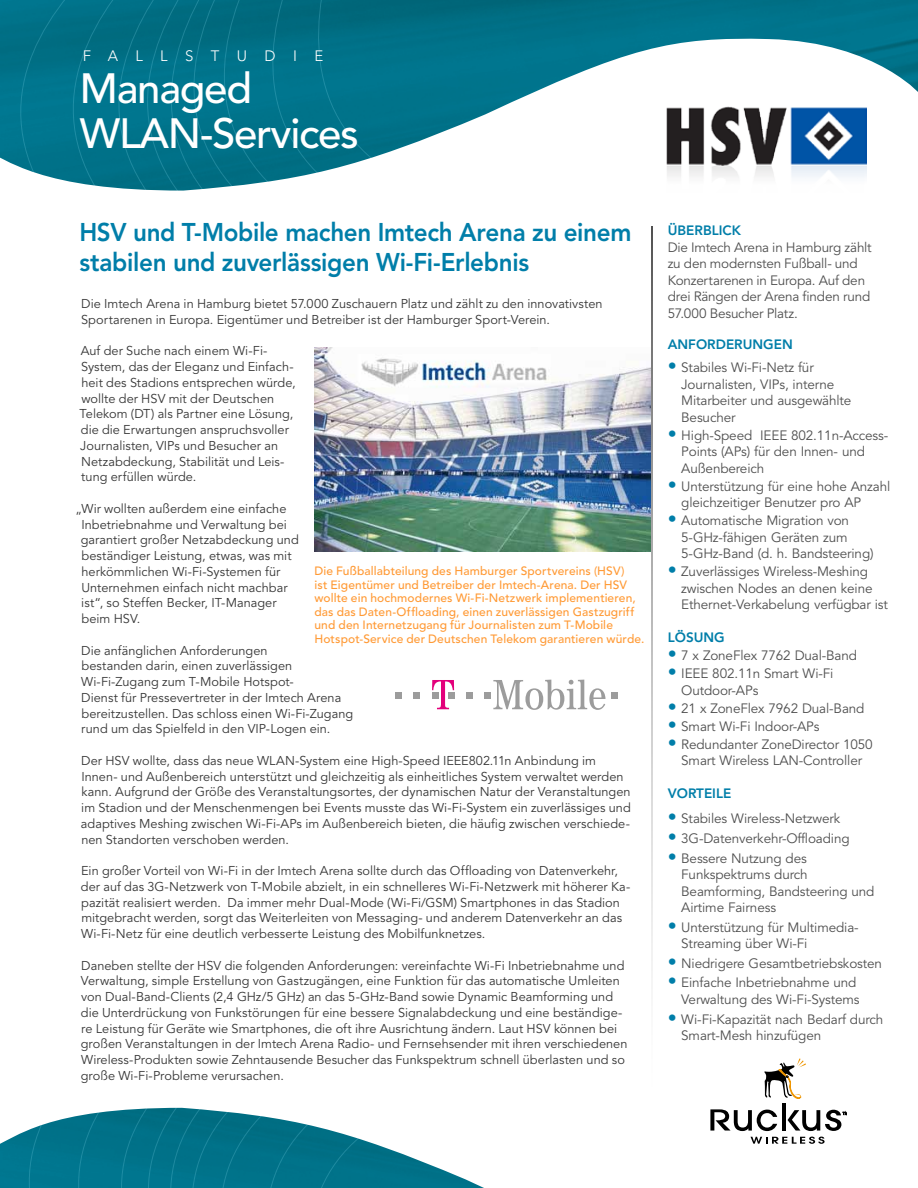
<style>
.page{position:relative;width:918px;height:1188px;background:#fff}
.page>*{position:absolute;margin:0;border:0;box-sizing:border-box;transform-origin:0 0}
.t1{font:500 42px/45px "Avenir LT Std";letter-spacing:-.03em;color:#fff}
.t2{font:800 25.5px/30px "Avenir LT Std";letter-spacing:-.015em;color:#007ea9;scale:.95 1}
.t3{font:300 15px "Avenir LT Std";letter-spacing:1.16em;color:#fff}
.t4{font:13.5px/16.5px "Avenir LT Std";letter-spacing:-.01em;color:#4f4f4f}
.t5{font:800 13.5px "Avenir LT Std";color:#007ea9}
.t6{font:12.75px/15.8px "Avenir LT Std";letter-spacing:.005em;color:#363636}
.t7{font:500 12px/13.5px "Avenir LT Std";letter-spacing:.01em;color:#ff9a35}
.s1{font-size:18px;color:#007ea9}
</style>
<div class="page">
<img style="left:0;top:0;width:918px;height:36px">
<div style="left:408px;top:0;width:62px;height:36px;background:#006b80"></div>
<svg style="left:352px;top:0;width:56px;height:36px;background:#00697d"></svg>
<svg style="left:232px;top:0;width:37px;height:36px"></svg>
<svg style="left:20px;top:0;width:212px;height:36px;background:#006e84"></svg>
<svg style="left:0;top:36px;width:918px;height:155px;fill:#00768f"></svg>
<img style="left:314px;top:347px;width:338px;height:204px">
<svg style="left:652px;top:226px;width:1px;height:752px"></svg>
<svg style="left:0;top:1107px;width:484px;height:81px"></svg>
<svg style="left:764px;top:1058px;width:42px;height:41px"></svg>
<svg style="left:751px;top:1137px;width:74px;height:7px"></svg>
<hr style="left:782px;top:1103px;width:3px;height:28px;background:#000">
<svg style="left:710px;top:1109px;width:67px;height:22px"></svg>
<svg style="left:788px;top:1110px;width:58px;height:21px"></svg>
<img style="left:666px;top:104px;width:200px;height:87px">
<svg style="left:432px;top:680px;width:22px;height:29px"></svg>
<svg style="left:466px;top:693px;width:6px;height:6px"></svg>
<svg style="left:395px;top:693px;width:6px;height:6px"></svg>
<svg style="left:414px;top:693px;width:6px;height:6px"></svg>
<svg style="left:485px;top:680px;width:121px;height:30px"></svg>
<svg style="left:612px;top:693px;width:6px;height:6px"></svg>
<p class="t3" style="left:83px;top:47px;width:242px">FALLSTUDIE</p>
<h1 class="t1" style="left:80px;top:67px;width:280px">Managed<br>WLAN-Services</h1>
<h2 class="t2" style="left:80px;top:217px;width:583px">HSV und T-Mobile machen Imtech Arena zu einem stabilen und zuverlässigen Wi-Fi-Erlebnis</h2>
<p class="t6" style="left:81px;top:296px;width:523px">Die Imtech Arena in Hamburg bietet 57.000 Zuschauern Platz und zählt zu den innovativsten<br>Sportarenen in Europa. Eigentümer und Betreiber ist der Hamburger Sport-Verein.</p>
<p class="t6" style="left:80px;top:343px;width:218px">Auf der Suche nach einem Wi-Fi-System, das der Eleganz und Einfach&shy;heit des Stadions entsprechen würde, wollte der HSV mit der Deutschen Telekom (DT) als Partner eine Lösung, die die Erwartungen anspruchsvoller Journalisten, VIPs und Besucher an Netzabdeckung, Stabilität und Leis&shy;tung erfüllen würde.</p>
<p class="t6" style="left:81px;top:501px;width:220px;text-indent:-5px">„Wir wollten außerdem eine einfache Inbetriebnahme und Verwaltung bei garantiert großer Netzabdeckung und beständiger Leistung, etwas, was mit herkömmlichen Wi-Fi-Systemen für Unternehmen einfach nicht machbar ist“, so Steffen Becker, IT-Manager beim HSV.</p>
<p class="t6" style="left:81px;top:643px;width:274px">Die anfänglichen Anforderungen<br>bestanden darin, einen zuverlässigen Wi-Fi-Zugang zum T-Mobile Hotspot-<br>Dienst für Pressevertreter in der Imtech Arena bereitzustellen. Das schloss einen Wi-Fi-Zugang rund um das Spielfeld in den VIP-Logen ein.</p>
<p class="t6" style="left:81px;top:753px;width:551px">Der HSV wollte, dass das neue WLAN-System eine High-Speed IEEE802.11n Anbindung im Innen- und Außenbereich unterstützt und gleichzeitig als einheitliches System verwaltet werden kann. Aufgrund der Größe des Veranstaltungsortes, der dynamischen Natur der Veranstaltungen im Stadion und der Menschenmengen bei Events musste das Wi-Fi-System ein zuverlässiges und adaptives Meshing zwischen Wi-Fi-APs im Außenbereich bieten, die häufig zwischen verschiede&shy;nen Standorten verschoben werden.</p>
<p class="t6" style="left:81px;top:863px;width:551px">Ein großer Vorteil von Wi-Fi in der Imtech Arena sollte durch das Offloading von Datenverkehr, der auf das 3G-Netzwerk von T-Mobile abzielt, in ein schnelleres Wi-Fi-Netzwerk mit höherer Ka&shy;pazität realisiert werden. Da immer mehr Dual-Mode (Wi-Fi/GSM) Smartphones in das Stadion mitgebracht werden, sorgt das Weiterleiten von Messaging- und anderem Datenverkehr an das Wi-Fi-Netz für eine deutlich verbesserte Leistung des Mobilfunknetzes.</p>
<p class="t6" style="left:81px;top:958px;width:548px">Daneben stellte der HSV die folgenden Anforderungen: vereinfachte Wi-Fi Inbetriebnahme und Verwaltung, simple Erstellung von Gastzugängen, eine Funktion für das automatische Umleiten von Dual-Band-Clients (2,4 GHz/5 GHz) an das 5-GHz-Band sowie Dynamic Beamforming und die Unterdrückung von Funkstörungen für eine bessere Signalabdeckung und eine beständige&shy;re Leistung für Geräte wie Smartphones, die oft ihre Ausrichtung ändern. Laut HSV können bei großen Veranstaltungen in der Imtech Arena Radio- und Fernsehsender mit ihren verschiedenen Wireless-Produkten sowie Zehntausende Besucher das Funkspektrum schnell überlasten und so große Wi-Fi-Probleme verursachen.</p>
<p class="t7" style="left:314px;top:565px;width:331px">Die Fußballabteilung des Hamburger Sportvereins (HSV)<br>ist Eigentümer und Betreiber der Imtech-Arena. Der HSV wollte ein hochmodernes Wi-Fi-Netzwerk implementieren, das das Daten-Offloading, einen zuverlässigen Gastzugriff und den Internetzugang für Journalisten zum T-Mobile Hotspot-Service der Deutschen Telekom garantieren würde.</p>
<p class="t5" style="left:668px;top:223px;width:75px">ÜBERBLICK</p>
<p class="t4" style="left:668px;top:239px;width:205px">Die Imtech Arena in Hamburg zählt zu den modernsten Fußball- und<br>Konzertarenen in Europa. Auf den drei Rängen der Arena finden rund<br>57.000 Besucher Platz.</p>
<p class="t5" style="left:668px;top:337px;width:126px">ANFORDERUNGEN</p>
<p class="t4" style="left:681px;top:360px;width:172px;text-indent:-14px"><span class="s1">•</span> Stabiles Wi-Fi-Netz für<br>Journalisten, VIPs, interne<br>Mitarbeiter und ausgewählte<br>Besucher</p>
<p class="t4" style="left:681px;top:427px;width:209px;text-indent:-14px"><span class="s1">•</span> High-Speed IEEE 802.11n-Access-<br>Points (APs) für den Innen- und<br>Außenbereich</p>
<p class="t4" style="left:681px;top:478px;width:211px;text-indent:-14px"><span class="s1">•</span> Unterstützung für eine hohe Anzahl gleichzeitiger Benutzer pro AP</p>
<p class="t4" style="left:681px;top:513px;width:194px;text-indent:-14px"><span class="s1">•</span> Automatische Migration von<br>5-GHz-fähigen Geräten zum<br>5-GHz-Band (d. h. Bandsteering)</p>
<p class="t4" style="left:681px;top:564px;width:208px;text-indent:-14px"><span class="s1">•</span> Zuverlässiges Wireless-Meshing zwischen Nodes an denen keine<br>Ethernet-Verkabelung verfügbar ist</p>
<p class="t5" style="left:668px;top:630px;width:58px">LÖSUNG</p>
<p class="t4" style="left:668px;top:648px;width:191px"><span class="s1">•</span> 7 x ZoneFlex 7762 Dual-Band</p>
<p class="t4" style="left:681px;top:666px;width:154px;text-indent:-14px"><span class="s1">•</span> IEEE 802.11n Smart Wi-Fi<br>Outdoor-APs</p>
<p class="t4" style="left:668px;top:700px;width:198px"><span class="s1">•</span> 21 x ZoneFlex 7962 Dual-Band</p>
<p class="t4" style="left:668px;top:718px;width:153px"><span class="s1">•</span> Smart Wi-Fi Indoor-APs</p>
<p class="t4" style="left:668px;top:736px;width:206px;text-align:center"><span class="s1">•</span> Redundanter ZoneDirector 1050<br>Smart Wireless LAN-Controller</p>
<p class="t5" style="left:668px;top:786px;width:65px">VORTEILE</p>
<p class="t4" style="left:668px;top:811px;width:174px"><span class="s1">•</span> Stabiles Wireless-Netzwerk</p>
<p class="t4" style="left:668px;top:830px;width:183px"><span class="s1">•</span> 3G-Datenverkehr-Offloading</p>
<p class="t4" style="left:681px;top:850px;width:195px;text-indent:-14px"><span class="s1">•</span> Bessere Nutzung des<br>Funkspektrums durch<br>Beamforming, Bandsteering und<br>Airtime Fairness</p>
<p class="t4" style="left:681px;top:919px;width:179px;text-indent:-14px"><span class="s1">•</span> Unterstützung für Multimedia-<br>Streaming über Wi-Fi</p>
<p class="t4" style="left:668px;top:955px;width:216px"><span class="s1">•</span> Niedrigere Gesamtbetriebskosten</p>
<p class="t4" style="left:668px;top:975px;width:193px;text-align:right"><span class="s1">•</span> Einfache Inbetriebnahme und<br>Verwaltung des Wi-Fi-Systems</p>
<p class="t4" style="left:681px;top:1011px;width:204px;text-indent:-14px"><span class="s1">•</span> Wi-Fi-Kapazität nach Bedarf durch<br>Smart-Mesh hinzufügen</p>
</div>
